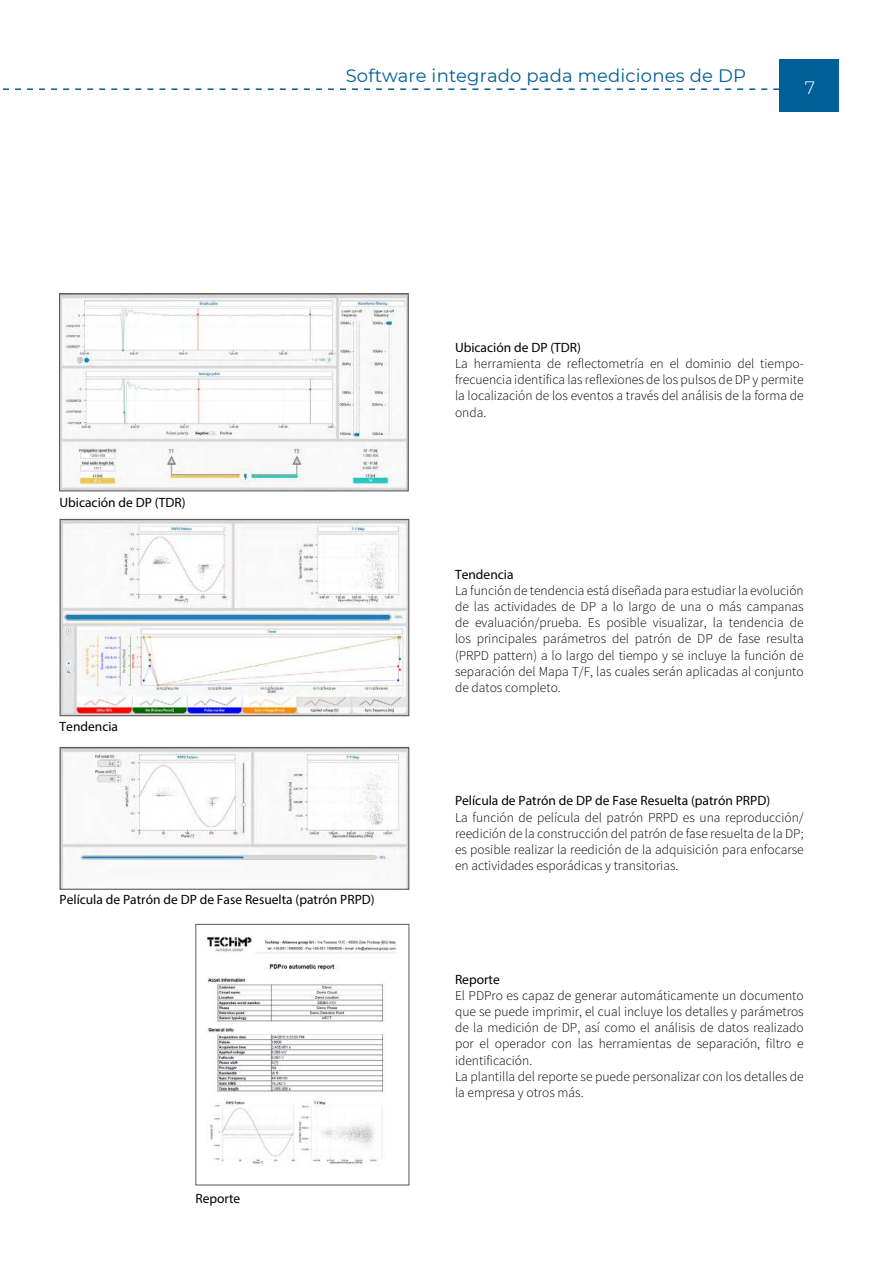
<style>
.page{position:relative;width:893px;height:1263px;background:#fff}
.page>*{position:absolute;margin:0;border:0;box-sizing:border-box;transform-origin:0 0}
.t1{font:18px "Montserrat";letter-spacing:.01em;color:#005f96}
.t2{font:300 18px "Montserrat";color:#fff}
.t3{font:300 13.5px/16.2px "Source Sans Pro";color:#000;text-align:justify}
.t4{font:13.5px "Myriad Pro";color:#000}
</style>
<div class="page">
<div style="left:779px;top:59px;width:60px;height:52px;background:#005f96"></div>
<svg style="left:2px;top:88px;width:777px;height:2px"></svg>
<img style="left:62px;top:521px;width:345px;height:193px">
<div style="left:60px;top:519px;width:349px;height:197px;border:1px solid #5b5a5e"></div>
<img style="left:61px;top:295px;width:346px;height:194px">
<div style="left:59px;top:293px;width:350px;height:198px;border:1px solid #5b5a5e"></div>
<img style="left:207px;top:935px;width:190px;height:230px">
<div style="left:195px;top:924px;width:214px;height:261px;border:1px solid #5b5a5e"></div>
<img style="left:62px;top:749px;width:345px;height:139px">
<div style="left:60px;top:747px;width:349px;height:143px;border:1px solid #5b5a5e"></div>
<h1 class="t1" style="left:346px;top:69px;width:402px">Software integrado pada mediciones de DP</h1>
<h1 class="t2" style="left:805px;top:81px;width:12px">7</h1>
<p class="t4" style="left:60px;top:497px;width:128px">Ubicación de DP (TDR)</p>
<p class="t4" style="left:60px;top:721px;width:60px">Tendencia</p>
<p class="t4" style="left:60px;top:894px;width:317px">Película de Patrón de DP de Fase Resuelta (patrón PRPD)</p>
<p class="t4" style="left:195px;top:1193px;width:46px">Reporte</p>
<p class="t4" style="left:455px;top:342px;width:128px">Ubicación de DP (TDR)</p>
<p class="t3" style="left:455px;top:356px;width:350px">La herramienta de reflectometría en el dominio del tiempo&shy;frecuencia identifica las reflexiones de los pulsos de DP y permite la localización de los eventos a través del análisis de la forma de onda.</p>
<p class="t4" style="left:455px;top:569px;width:60px">Tendencia</p>
<p class="t3" style="left:455px;top:583px;width:350px">La función de tendencia está diseñada para estudiar la evolución de las actividades de DP a lo largo de una o más campanas de evaluación/prueba. Es posible visualizar, la tendencia de los principales parámetros del patrón de DP de fase resulta (PRPD pattern) a lo largo del tiempo y se incluye la función de separación del Mapa T/F, las cuales serán aplicadas al conjunto de datos completo.</p>
<p class="t4" style="left:455px;top:796px;width:317px">Película de Patrón de DP de Fase Resuelta (patrón PRPD)</p>
<p class="t3" style="left:455px;top:810px;width:350px">La función de película del patrón PRPD es una reproducción/ reedición de la construcción del patrón de fase resuelta de la DP; es posible realizar la reedición de la adquisición para enfocarse en actividades esporádicas y transitorias.</p>
<p class="t4" style="left:455px;top:974px;width:46px">Reporte</p>
<p class="t3" style="left:455px;top:988px;width:350px;text-align:left">El PDPro es capaz de generar automáticamente un documento que se puede imprimir, el cual incluye los detalles y parámetros de la medición de DP, así como el análisis de datos realizado por el operador con las herramientas de separación, filtro e identificación.<br>La plantilla del reporte se puede personalizar con los detalles de la empresa y otros más.</p>
</div>
